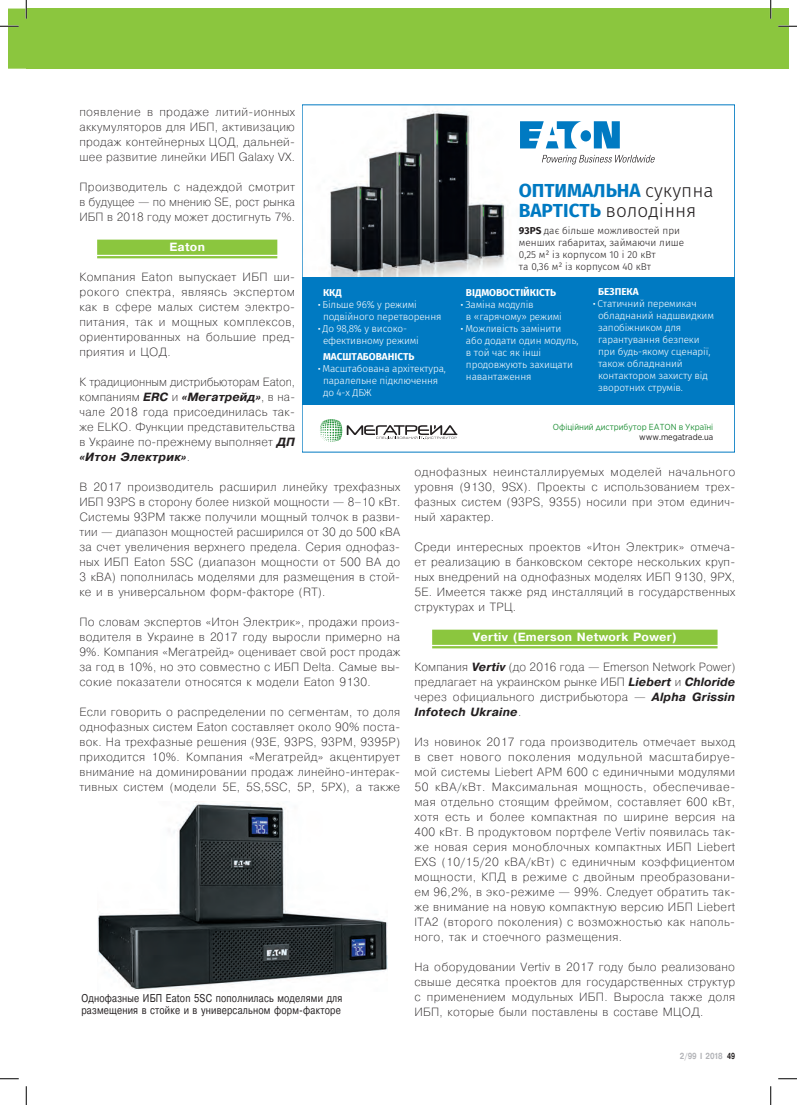
<style>
.page{position:relative;width:797px;height:1105px;background:#fff}
.page>*{position:absolute;margin:0;border:0;box-sizing:border-box;transform-origin:0 0}
.t1{font:700 19px "Fira Sans";color:#007ac2}
.t2{font:300 19px "Fira Sans";color:#231f20}
.t3{font:200 11.88px/15px "Pragmatica";letter-spacing:.025em;color:#231f20;text-align:justify}
.t4{font:700 11.88px "Pragmatica";letter-spacing:.025em;color:#fff}
.t5{font:11.25px/12.5px "Pragmatica";letter-spacing:.025em;color:#231f20;scale:.8 1}
.t6{font:300 10px "Fira Sans";letter-spacing:-.015em;color:#fff}
.t7{font:300 10px/12px "Fira Sans";color:#231f20}
.t8{font:700 10px "Fira Sans";color:#fff}
.t9{font:8.75px "Gotham Narrow";color:#24923b}
.t10{font:8.75px "Gotham Narrow";color:#231f20}
.t11{font:700 8.75px "Pragmatica";color:#b2b3b7;scale:.8 1}
.s1{font-weight:700;font-style:italic}
.s2{font-weight:300;color:#231f20}
.s3{font-weight:700;color:#007ac2}
.s4{font-weight:700}
.s5{color:#231f20}
</style>
<div class="page">
<div style="left:26px;top:9px;width:762px;height:60px;background:#8bc63e"></div>
<div style="left:97px;top:240px;width:180px;height:18px;background:#8bc63e"></div>
<hr style="left:79px;top:255px;width:216px;height:1px;background:#fff">
<div style="left:432px;top:630px;width:285px;height:18px;background:#8bc63e"></div>
<hr style="left:414px;top:645px;width:321px;height:1px;background:#fff">
<img style="left:304px;top:110px;width:261px;height:168px">
<div style="left:302px;top:278px;width:432px;height:127px;background:#007ac2"></div>
<svg style="left:320px;top:419px;width:137px;height:23px"></svg>
<div style="left:302px;top:105px;width:432px;height:347px;border:1px solid #007ac2"></div>
<svg style="left:520px;top:121px;width:100px;height:27px"></svg>
<svg style="left:542px;top:155px;width:113px;height:9px"></svg>
<img style="left:97px;top:801px;width:290px;height:189px">
<svg style="left:0;top:1078px;width:19px;height:1px"></svg>
<svg style="left:778px;top:1078px;width:19px;height:1px"></svg>
<svg style="left:0;top:0;width:27px;height:69px"></svg>
<svg style="left:25px;top:1086px;width:2px;height:19px"></svg>
<svg style="left:79px;top:0;width:718px;height:69px"></svg>
<svg style="left:770px;top:1086px;width:1px;height:19px"></svg>
<p class="t3" style="left:79px;top:104px;width:217px">появление в продаже литий-ионных аккумуляторов для ИБП, активизацию продаж контейнерных ЦОД, дальней&shy;шее развитие линейки ИБП Galaxy VX.</p>
<p class="t3" style="left:79px;top:179px;width:217px">Производитель с надеждой смотрит в будущее — по мнению SE, рост рынка ИБП в 2018 году может достигнуть 7%.</p>
<p class="t4" style="left:169px;top:239px;width:37px">Eaton</p>
<p class="t3" style="left:79px;top:269px;width:217px">Компания Eaton выпускает ИБП ши&shy;рокого спектра, являясь экспертом как в сфере малых систем электро&shy;питания, так и мощных комплексов, ориентированных на большие пред&shy;приятия и ЦОД.</p>
<p class="t3" style="left:79px;top:374px;width:217px">К традиционным дистрибьюторам Eaton, компаниям <span class="s1">ERC</span> и <span class="s1">«Мегатрейд»</span>, в на&shy;чале 2018 года присоединилась так&shy;же ELKO. Функции представительства в Украине по-прежнему выполняет <span class="s1">ДП «Итон Электрик»</span>.</p>
<p class="t3" style="left:79px;top:479px;width:322px">В 2017 производитель расширил линейку трехфазных ИБП 93PS в сторону более низкой мощности — 8–10 кВт.<br>Системы 93РМ также получили мощный толчок в разви&shy;тии — диапазон мощностей расширился от 30 до 500 кВА за счет увеличения верхнего предела. Серия однофаз&shy;ных ИБП Eaton 5SC (диапазон мощности от 500 ВА до 3 кВА) пополнилась моделями для размещения в стой&shy;ке и в универсальном форм-факторе (RT).</p>
<p class="t3" style="left:79px;top:614px;width:322px">По словам экспертов «Итон Электрик», продажи произ&shy;водителя в Украине в 2017 году выросли примерно на 9%. Компания «Мегатрейд» оценивает свой рост продаж за год в 10%, но это совместно с ИБП Delta. Самые вы&shy;сокие показатели относятся к модели Eaton 9130.</p>
<p class="t3" style="left:79px;top:704px;width:322px">Если говорить о распределении по сегментам, то доля однофазных систем Eaton составляет около 90% поста&shy;вок. На трехфазные решения (93E, 93PS, 93PM, 9395P) приходится 10%. Компания «Мегатрейд» акцентирует внимание на доминировании продаж линейно-интерак&shy;тивных систем (модели 5E, 5S,5SC, 5P, 5PX), а также</p>
<h1 class="t1" style="left:518px;top:174px;width:196px">ОПТИМАЛЬНА <span class="s2">сукупна</span></h1>
<h1 class="t2" style="left:518px;top:197px;width:179px"><span class="s3">ВАРТІСТЬ</span> володіння</h1>
<p class="t7" style="left:519px;top:224px;width:167px"><span class="s4">93PS</span> дає більше можливостей при менших габаритах, займаючи лише<br>0,25 м² із корпусом 10 і 20 кВт<br>та 0,36 м² із корпусом 40 кВт</p>
<p class="t8" style="left:466px;top:284px;width:92px">ВІДМОВОСТІЙКІСТЬ</p>
<p class="t6" style="left:461px;top:298px;width:74px"><span class="s4">·</span> Заміна модулів</p>
<p class="t6" style="left:466px;top:310px;width:97px">в «гарячому» режимі</p>
<p class="t6" style="left:461px;top:322px;width:102px"><span class="s4">·</span> Можливість замінити</p>
<p class="t6" style="left:466px;top:334px;width:114px">або додати один модуль,</p>
<p class="t6" style="left:466px;top:346px;width:77px">в той час як інші</p>
<p class="t6" style="left:466px;top:358px;width:108px">продовжують захищати</p>
<p class="t6" style="left:466px;top:370px;width:67px">навантаження</p>
<p class="t8" style="left:598px;top:283px;width:42px">БЕЗПЕКА</p>
<p class="t6" style="left:593px;top:297px;width:105px"><span class="s4">·</span> Статичний перемикач</p>
<p class="t6" style="left:598px;top:309px;width:117px">обладнаний надшвидким</p>
<p class="t6" style="left:598px;top:321px;width:85px">запобіжником для</p>
<p class="t6" style="left:598px;top:333px;width:103px">гарантування безпеки</p>
<p class="t6" style="left:598px;top:345px;width:114px">при будь-якому сценарії,</p>
<p class="t6" style="left:598px;top:357px;width:86px">також обладнаний</p>
<p class="t6" style="left:598px;top:369px;width:111px">контактором захисту від</p>
<p class="t6" style="left:598px;top:381px;width:86px">зворотних струмів.</p>
<p class="t8" style="left:323px;top:284px;width:20px">ККД</p>
<p class="t6" style="left:318px;top:297px;width:100px"><span class="s4">·</span> Більше 96% у режимі</p>
<p class="t6" style="left:323px;top:309px;width:120px">подвійного перетворення</p>
<p class="t6" style="left:318px;top:321px;width:91px"><span class="s4">·</span> До 98,8% у високо-</p>
<p class="t6" style="left:323px;top:333px;width:97px">ефективному режимі</p>
<p class="t8" style="left:323px;top:348px;width:93px">МАСШТАБОВАНІСТЬ</p>
<p class="t6" style="left:318px;top:361px;width:129px"><span class="s4">·</span> Масштабована архітектура,</p>
<p class="t6" style="left:323px;top:373px;width:117px">паралельне підключення</p>
<p class="t6" style="left:323px;top:385px;width:50px">до 4-х ДБЖ</p>
<p class="t9" style="left:552px;top:421px;width:162px">Офіційний дистрибутор EATON в Україні</p>
<p class="t10" style="left:639px;top:432px;width:75px">www.megatrade.ua</p>
<p class="t3" style="left:414px;top:464px;width:322px">однофазных неинсталлируемых моделей начального уровня (9130, 9SX). Проекты с использованием трех&shy;фазных систем (93PS, 9355) носили при этом единич&shy;ный характер.</p>
<p class="t3" style="left:414px;top:539px;width:322px">Среди интересных проектов «Итон Электрик» отмеча&shy;ет реализацию в банковском секторе нескольких круп&shy;ных внедрений на однофазных моделях ИБП 9130, 9PX, 5E. Имеется также ряд инсталляций в государственных структурах и ТРЦ.</p>
<p class="t4" style="left:472px;top:629px;width:206px">Vertiv (Emerson Network Power)</p>
<p class="t3" style="left:414px;top:659px;width:322px">Компания <span class="s1">Vertiv</span> (до 2016 года — Emerson Network Power) предлагает на украинском рынке ИБП <span class="s1">Liebert</span> и <span class="s1">Chloride </span>через официального дистрибьютора — <span class="s1">Alpha Grissin Infotech Ukraine</span>.</p>
<p class="t3" style="left:414px;top:734px;width:322px">Из новинок 2017 года производитель отмечает выход в свет нового поколения модульной масштабируе&shy;мой системы Liebert APM 600 с единичными модулями 50 кВА/кВт. Максимальная мощность, обеспечивае&shy;мая отдельно стоящим фреймом, составляет 600 кВт, хотя есть и более компактная по ширине версия на 400 кВт. В продуктовом портфеле Vertiv появилась так&shy;же новая серия моноблочных компактных ИБП Liebert EXS (10/15/20 кВА/кВт) с единичным коэффициентом мощности, КПД в режиме с двойным преобразовани&shy;ем 96,2%, в эко-режиме — 99%. Следует обратить так&shy;же внимание на новую компактную версию ИБП Liebert ITA2 (второго поколения) с возможностью как наполь&shy;ного, так и стоечного размещения.</p>
<p class="t3" style="left:414px;top:959px;width:322px">На оборудовании Vertiv в 2017 году было реализовано свыше десятка проектов для государственных структур с применением модульных ИБП. Выросла также доля ИБП, которые были поставлены в составе МЦОД.</p>
<p class="t5" style="left:81px;top:992px;width:328px">Однофазные ИБП Eaton 5SC пополнилась моделями для размещения в стойке и в универсальном форм-факторе</p>
<p class="t11" style="left:680px;top:1050px;width:71px">2/99 I 2018 <span class="s5">49</span></p>
</div>
